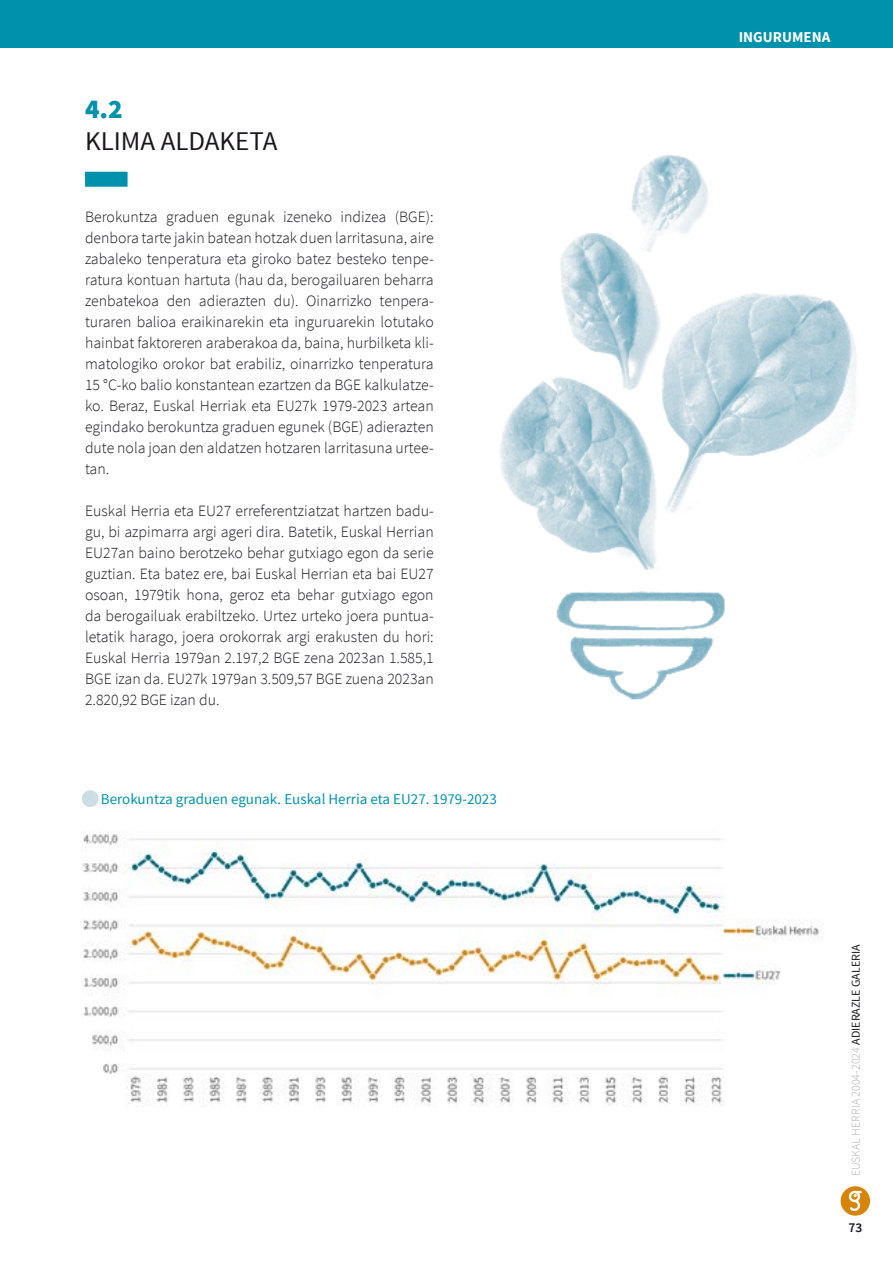
<style>
.page{position:relative;width:893px;height:1263px;background:#fff}
.page>*{position:absolute;margin:0;border:0;box-sizing:border-box;transform-origin:0 0}
.t1{font:27px "Source Sans Pro";color:#1a171c}
.t2{font:900 27px "Source Sans Pro";color:#0092ac}
.t3{font:300 15.75px/21px "Source Sans Pro";color:#1a171c;text-align:justify}
.t4{font:15px "Source Sans Pro";color:#0092ac}
.t5{font:700 15px "Source Sans Pro";color:#fff}
.t6{font:600 13.5px "Source Sans Pro";color:#1a171c}
.t7{font:300 12px "Source Sans Pro";color:#b1b3b4}
.s1{font-weight:400;color:#1a171c}
</style>
<div class="page">
<img style="left:500px;top:154px;width:357px;height:546px">
<div style="left:0;top:0;width:893px;height:48px;background:#0092ac"></div>
<div style="left:85px;top:172px;width:43px;height:15px;background:#0092ac"></div>
<svg style="left:841px;top:1186px;width:29px;height:30px"></svg>
<div style="left:82px;top:790px;width:17px;height:17px;background:#ccdde5;border-radius:50%"></div>
<img style="left:82px;top:834px;width:741px;height:273px">
<h1 class="t2" style="left:85px;top:91px;width:39px">4.2</h1>
<h1 class="t1" style="left:85px;top:125px;width:194px">KLIMA ALDAKETA</h1>
<p class="t3" style="left:85px;top:206px;width:350px">Berokuntza graduen egunak izeneko indizea (BGE): denbora tarte jakin batean hotzak duen larritasuna, aire zabaleko tenperatura eta giroko batez besteko tenpe&shy;ratura kontuan hartuta (hau da, berogailuaren beharra zenbatekoa den adierazten du). Oinarrizko tenpera&shy;turaren balioa eraikinarekin eta inguruarekin lotutako hainbat faktoreren araberakoa da, baina, hurbilketa kli&shy;matologiko orokor bat erabiliz, oinarrizko tenperatura 15 °C-ko balio konstantean ezartzen da BGE kalkulatze&shy;ko. Beraz, Euskal Herriak eta EU27k 1979-2023 artean egindako berokuntza graduen egunek (BGE) adierazten dute nola joan den aldatzen hotzaren larritasuna urtee&shy;tan.</p>
<p class="t3" style="left:85px;top:500px;width:350px">Euskal Herria eta EU27 erreferentziatzat hartzen badu&shy;gu, bi azpimarra argi ageri dira. Batetik, Euskal Herrian EU27an baino berotzeko behar gutxiago egon da serie guztian. Eta batez ere, bai Euskal Herrian eta bai EU27 osoan, 1979tik hona, geroz eta behar gutxiago egon da berogailuak erabiltzeko. Urtez urteko joera puntua&shy;letatik harago, joera orokorrak argi erakusten du hori:<br>Euskal Herria 1979an 2.197,2 BGE zena 2023an 1.585,1<br>BGE izan da. EU27k 1979an 3.509,57 BGE zuena 2023an 2.820,92 BGE izan du.</p>
<p class="t4" style="left:101px;top:789px;width:397px">Berokuntza graduen egunak. Euskal Herria eta EU27. 1979-2023</p>
<p class="t5" style="left:739px;top:28px;width:93px">INGURUMENA</p>
<p class="t7" style="left:849px;top:1176px;width:234px;rotate:-90deg">EUSKAL HERRIA 2004-2024 <span class="s1">ADIERAZLE GALERIA</span></p>
<p class="t6" style="left:848px;top:1219px;width:15px">73</p>
</div>
